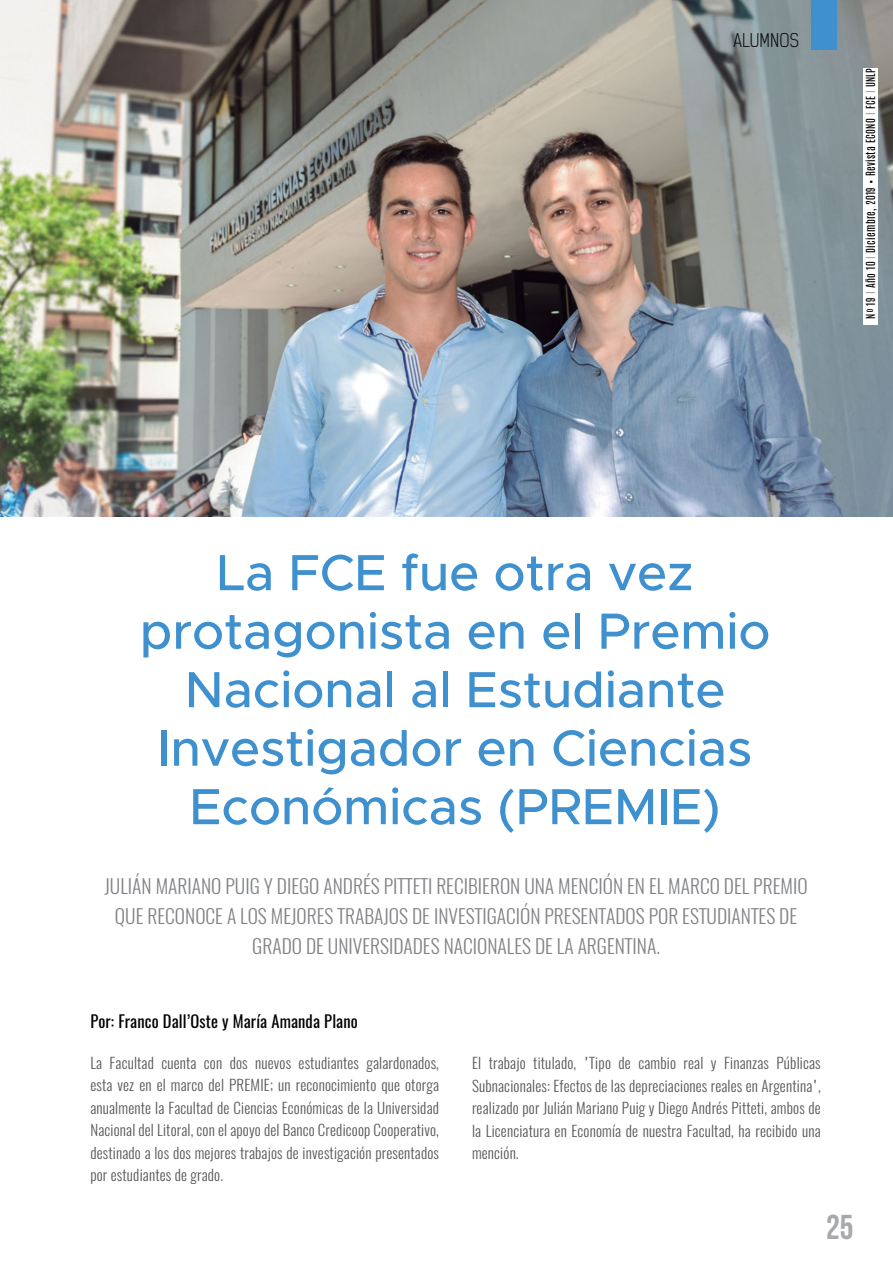
<style>
.page{position:relative;width:893px;height:1263px;background:#fff}
.page>*{position:absolute;margin:0;border:0;box-sizing:border-box;transform-origin:0 0}
.t1{font:500 51px/58.5px "Metropolis";letter-spacing:-.005em;color:#3f90ce;text-align:center}
.t2{font:34.5px "Bebas Neue";color:#a7a9ac}
.t3{font:300 19.5px "Oswald";color:#808285}
.t4{font:300 18px "Kelson Sans";letter-spacing:.005em;color:#000}
.t5{font:16.5px "Oswald";letter-spacing:.01em;color:#000}
.t6{font:300 15px/22.5px "Oswald";letter-spacing:.01em;color:#58595b;text-align:justify}
.t7{font:10.5px "Antonio";letter-spacing:.03em;color:#000}
.s1{font-weight:300;color:#808285}
</style>
<div class="page">
<img style="left:0;top:0;width:893px;height:516px">
<div style="left:863px;top:68px;width:15px;height:256px;background:#fff"></div>
<div style="left:811px;top:0;width:25px;height:50px;background:#3f90ce"></div>
<p class="t4" style="left:734px;top:29px;width:67px">ALUMNOS</p>
<p class="t7" style="left:863px;top:319px;width:252px;rotate:-90deg">Nº 19 <span class="s1">I</span> Año 10 <span class="s1">I</span> Diciembre, 2019 • Revista ECONO <span class="s1">I</span> FCE <span class="s1">I</span> UNLP</p>
<h1 class="t1" style="left:140px;top:543px;width:632px">La FCE fue otra vez protagonista en el Premio<br>Nacional al Estudiante<br>Investigador en Ciencias<br>Económicas (PREMIE)</h1>
<h3 class="t3" style="left:105px;top:869px;width:73px">Julián Marian</h3>
<h3 class="t3" style="left:211px;top:869px;width:189px">o Puig y Diego Andrés Pitteti</h3>
<h3 class="t3" style="left:436px;top:869px;width:9px">recibier</h3>
<h3 class="t3" style="left:500px;top:869px;width:35px">on una</h3>
<h3 class="t3" style="left:558px;top:869px;width:10px">menci</h3>
<h3 class="t3" style="left:603px;top:869px;width:77px">ónen el marc</h3>
<h3 class="t3" style="left:710px;top:869px;width:53px">o del premi</h3>
<h3 class="t3" style="left:797px;top:869px;width:12px">o</h3>
<h3 class="t3" style="left:115px;top:899px;width:232px">que reconoce alosmejores trabaj</h3>
<h3 class="t3" style="left:389px;top:899px;width:166px">osde investigaciónpresentad</h3>
<h3 class="t3" style="left:625px;top:899px;width:67px">os por estudiantes</h3>
<h3 class="t3" style="left:779px;top:899px;width:9px">de</h3>
<h3 class="t3" style="left:252px;top:929px;width:120px">grado deuniversidades</h3>
<h3 class="t3" style="left:444px;top:929px;width:9px">naci</h3>
<h3 class="t3" style="left:477px;top:929px;width:20px">onales</h3>
<h3 class="t3" style="left:535px;top:929px;width:81px">de la Argentina</h3>
<h3 class="t3" style="left:656px;top:929px;width:5px">.</h3>
<p class="t5" style="left:90px;top:1007px;width:269px">Por: Franco Dall’Oste y María Amanda Plano</p>
<p class="t6" style="left:90px;top:1049px;width:350px">La Facultad cuenta con dos nuevos estudiantes galardonados, esta vez en el marco del PREMIE; un reconocimiento que otorga anualmente la Facultad de Ciencias Económicas de la Universidad Nacional del Litoral, con el apoyo del Banco Credicoop Cooperativo, destinado a los dos mejores trabajos de investigación presentados por estudiantes de grado.</p>
<p class="t6" style="left:472px;top:1050px;width:350px">El trabajo titulado, "Tipo de cambio real y Finanzas Públicas Subnacionales: Efectos de las depreciaciones reales en Argentina", realizado por Julián Mariano Puig y Diego Andrés Pitteti, ambos de la Licenciatura en Economía de nuestra Facultad, ha recibido una mención.</p>
<h2 class="t2" style="left:826px;top:1208px;width:29px">25</h2>
</div>
